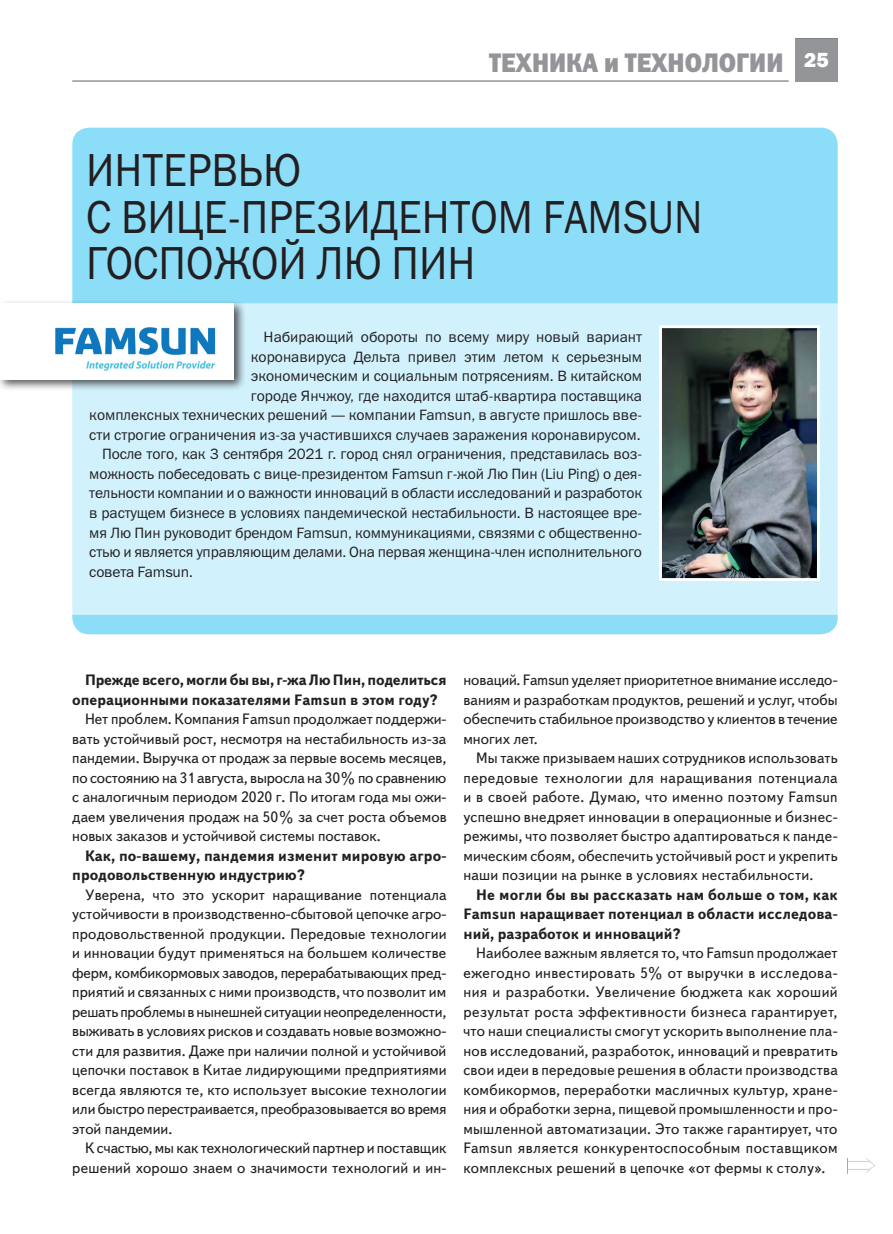
<style>
.page{position:relative;width:893px;height:1234px;background:#fff}
.page>*{position:absolute;margin:0;border:0;box-sizing:border-box;transform-origin:0 0}
.Zagolovok{font:46.5px "Franklin Gothic Book C";color:#231f20;scale:.9 1}
.Zagolovok-2{font:27px "Franklin Gothic Heavy C";color:#939598;scale:.9 1}
.t1{font:800 21px "Franklin Gothic";color:#fff}
.Osnovnoy_text-10-13{font:15px/19.5px "Text Book C";color:#231f20;text-align:justify}
.Vstavka_10-13{font:15px/19.5px "Franklin Gothic Book C";color:#231f20;text-align:right}
.Osnovnoy_text-10-13-2{font:700 15px/19.5px "Text Book C";color:#231f20}
</style>
<div class="page">
<div style="left:795px;top:39px;width:43px;height:42px;background:#939598"></div>
<hr style="left:72px;top:80px;width:717px;height:2px;background:#939598">
<div style="left:72px;top:128px;width:766px;height:506px;background:#8cddf8;border-radius:17px"></div>
<div style="left:72px;top:303px;width:766px;height:311px;background:#d1f1fc"></div>
<img style="left:663px;top:329px;width:153px;height:248px">
<div style="left:659px;top:325px;width:161px;height:256px;border:3px solid #fff"></div>
<div style="left:0;top:299px;width:253px;height:99px;background:#231f20;opacity:.75"></div>
<div style="left:0;top:303px;width:234px;height:76px;background:#fff"></div>
<img style="left:55px;top:327px;width:161px;height:44px">
<svg style="left:847px;top:1158px;width:28px;height:15px"></svg>
<p class="Zagolovok-2" style="left:489px;top:47px;width:328px">Техника и технологии</p>
<p class="t1" style="left:804px;top:47px;width:26px">25</p>
<p class="Zagolovok" style="left:86px;top:144px;width:240px">ИНТЕРВЬЮ</p>
<p class="Zagolovok" style="left:86px;top:191px;width:686px">С ВИЦЕ-ПРЕЗИДЕНТОМ FAMSUN</p>
<p class="Zagolovok" style="left:86px;top:237px;width:434px">ГОСПОЖОЙ ЛЮ ПИН</p>
<p class="Vstavka_10-13" style="left:89px;top:327px;width:554px">Набирающий обороты по всему миру новый вариант<br>коронавируса Дельта привел этим летом к серьезным<br>экономическим и социальным потрясениям. В китайском<br>городе Янчжоу, где находится штаб-квартира поставщика<br>комплексных технических решений — компании Famsun, в августе пришлось вве&shy;сти строгие ограничения из-за участившихся случаев заражения коронавирусом.</p>
<p class="Vstavka_10-13" style="left:89px;top:444px;width:554px;text-align:justify;text-indent:13px">После того, как 3 сентября 2021 г. город снял ограничения, представилась воз&shy;можность побеседовать с вице-президентом Famsun г-жой Лю Пин (Liu Ping) о дея&shy;тельности компании и о важности инноваций в области исследований и разработок в растущем бизнесе в условиях пандемической нестабильности. В настоящее вре&shy;мя Лю Пин руководит брендом Famsun, коммуникациями, связями с общественно&shy;стью и является управляющим делами. Она первая женщина-член исполнительного совета Famsun.</p>
<p class="Osnovnoy_text-10-13-2" style="left:72px;top:670px;width:376px;text-indent:13px">Прежде всего, могли бы вы, г-жа Лю Пин, поделиться операционными показателями Famsun в этом году?</p>
<p class="Osnovnoy_text-10-13" style="left:72px;top:709px;width:376px;text-indent:13px">Нет проблем. Компания Famsun продолжает поддержи&shy;вать устойчивый рост, несмотря на нестабильность из-за пандемии. Выручка от продаж за первые восемь месяцев, по состоянию на 31 августа, выросла на 30% по сравнению с аналогичным периодом 2020 г. По итогам года мы ожи&shy;даем увеличения продаж на 50% за счет роста объемов новых заказов и устойчивой системы поставок.</p>
<p class="Osnovnoy_text-10-13-2" style="left:72px;top:845px;width:376px;text-indent:13px">Как, по-вашему, пандемия изменит мировую агро&shy;продовольственную индустрию?</p>
<p class="Osnovnoy_text-10-13" style="left:72px;top:884px;width:376px;text-indent:13px">Уверена, что это ускорит наращивание потенциала устойчивости в производственно-сбытовой цепочке агро&shy;продовольственной продукции. Передовые технологии и инновации будут применяться на большем количестве ферм, комбикормовых заводов, перерабатывающих пред&shy;приятий и связанных с ними производств, что позволит им решать проблемы в нынешней ситуации неопределенности, выживать в условиях рисков и создавать новые возможно&shy;сти для развития. Даже при наличии полной и устойчивой цепочки поставок в Китае лидирующими предприятиями всегда являются те, кто использует высокие технологии или быстро перестраивается, преобразовывается во время этой пандемии.</p>
<p class="Osnovnoy_text-10-13" style="left:72px;top:1138px;width:376px;text-align:right">К счастью, мы как технологический партнер и поставщик решений хорошо знаем о значимости технологий и ин-</p>
<p class="Osnovnoy_text-10-13" style="left:463px;top:670px;width:376px">новаций. Famsun уделяет приоритетное внимание исследо&shy;ваниям и разработкам продуктов, решений и услуг, чтобы обеспечить стабильное производство у клиентов в течение многих лет.</p>
<p class="Osnovnoy_text-10-13" style="left:463px;top:748px;width:376px;text-indent:13px">Мы также призываем наших сотрудников использовать передовые технологии для наращивания потенциала и в своей работе. Думаю, что именно поэтому Famsun успешно внедряет инновации в операционные и бизнес&shy;режимы, что позволяет быстро адаптироваться к панде&shy;мическим сбоям, обеспечить устойчивый рост и укрепить наши позиции на рынке в условиях нестабильности.</p>
<p class="Osnovnoy_text-10-13-2" style="left:463px;top:884px;width:376px;text-align:justify;text-indent:13px">Не могли бы вы рассказать нам больше о том, как Famsun наращивает потенциал в области исследова&shy;ний, разработок и инноваций?</p>
<p class="Osnovnoy_text-10-13" style="left:463px;top:943px;width:376px;text-indent:13px">Наиболее важным является то, что Famsun продолжает ежегодно инвестировать 5% от выручки в исследова&shy;ния и разработки. Увеличение бюджета как хороший результат роста эффективности бизнеса гарантирует, что наши специалисты смогут ускорить выполнение пла&shy;нов исследований, разработок, инноваций и превратить свои идеи в передовые решения в области производства комбикормов, переработки масличных культур, хране&shy;ния и обработки зерна, пищевой промышленности и про&shy;мышленной автоматизации. Это также гарантирует, что Famsun является конкурентоспособным поставщиком комплексных решений в цепочке «от фермы к столу».</p>
</div>
